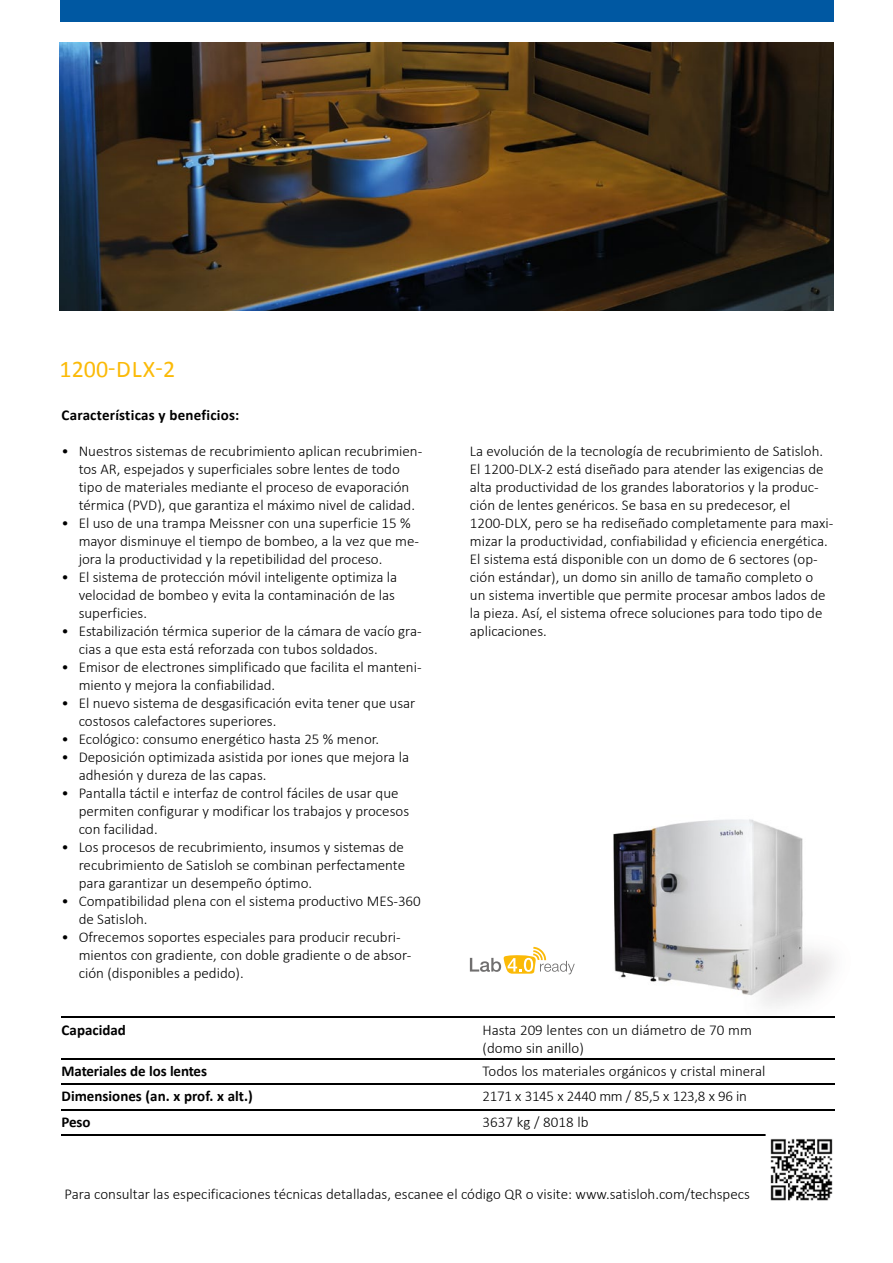
<style>
.page{position:relative;width:893px;height:1263px;background:#fff}
.page>*{position:absolute;margin:0;border:0;box-sizing:border-box;transform-origin:0 0}
.t1{font:24px "Calibri";color:#fbba07}
.t2{font:300 15px/18px "Calibri";color:#000}
.t3{font:700 15px "Calibri";color:#000}
.t4{font:300 15px "Calibri";letter-spacing:-.02em;color:#000}
</style>
<div class="page">
<div style="left:60px;top:0;width:773px;height:21px;background:#0058a2"></div>
<img style="left:60px;top:43px;width:773px;height:267px">
<hr style="left:62px;top:1017px;width:144px;height:1px;background:#000">
<hr style="left:206px;top:1017px;width:277px;height:1px;background:#000">
<hr style="left:483px;top:1017px;width:221px;height:1px;background:#000">
<hr style="left:704px;top:1017px;width:130px;height:1px;background:#000">
<hr style="left:62px;top:1058px;width:144px;height:1px;background:#000">
<hr style="left:206px;top:1058px;width:277px;height:1px;background:#000">
<hr style="left:483px;top:1058px;width:221px;height:1px;background:#000">
<hr style="left:704px;top:1058px;width:130px;height:1px;background:#000">
<hr style="left:62px;top:1083px;width:144px;height:2px;background:#000">
<hr style="left:206px;top:1083px;width:277px;height:2px;background:#000">
<hr style="left:483px;top:1083px;width:221px;height:2px;background:#000">
<hr style="left:704px;top:1083px;width:130px;height:2px;background:#000">
<hr style="left:62px;top:1109px;width:144px;height:1px;background:#000">
<hr style="left:206px;top:1109px;width:277px;height:1px;background:#000">
<hr style="left:483px;top:1109px;width:221px;height:1px;background:#000">
<hr style="left:704px;top:1109px;width:130px;height:1px;background:#000">
<hr style="left:62px;top:1134px;width:144px;height:2px;background:#000">
<hr style="left:206px;top:1134px;width:277px;height:2px;background:#000">
<hr style="left:483px;top:1134px;width:221px;height:2px;background:#000">
<hr style="left:704px;top:1134px;width:130px;height:2px;background:#000">
<img style="left:613px;top:819px;width:221px;height:187px">
<svg style="left:470px;top:947px;width:105px;height:27px"></svg>
<svg style="left:766px;top:1134px;width:68px;height:67px"></svg>
<h1 class="t1" style="left:60px;top:353px;width:117px">1200-DLX-2</h1>
<p class="t3" style="left:62px;top:405px;width:179px">Características y beneficios:</p>
<p class="t2" style="left:79px;top:442px;width:345px;text-indent:-17px">• Nuestros sistemas de recubrimiento aplican recubrimien&shy;tos AR, espejados y superficiales sobre lentes de todo tipo de materiales mediante el proceso de evaporación térmica (PVD), que garantiza el máximo nivel de calidad.</p>
<p class="t2" style="left:79px;top:514px;width:342px;text-indent:-17px">• El uso de una trampa Meissner con una superficie 15 % mayor disminuye el tiempo de bombeo, a la vez que me&shy;jora la productividad y la repetibilidad del proceso.</p>
<p class="t2" style="left:79px;top:568px;width:320px;text-indent:-17px">• El sistema de protección móvil inteligente optimiza la velocidad de bombeo y evita la contaminación de las superficies.</p>
<p class="t2" style="left:79px;top:622px;width:345px;text-indent:-17px">• Estabilización térmica superior de la cámara de vacío gra&shy;cias a que esta está reforzada con tubos soldados.</p>
<p class="t2" style="left:79px;top:658px;width:344px;text-indent:-17px">• Emisor de electrones simplificado que facilita el manteni&shy;miento y mejora la confiabilidad.</p>
<p class="t2" style="left:79px;top:694px;width:338px;text-indent:-17px">• El nuevo sistema de desgasificación evita tener que usar costosos calefactores superiores.</p>
<p class="t2" style="left:62px;top:730px;width:319px">• Ecológico: consumo energético hasta 25 % menor.</p>
<p class="t2" style="left:79px;top:748px;width:332px;text-indent:-17px">• Deposición optimizada asistida por iones que mejora la adhesión y dureza de las capas.</p>
<p class="t2" style="left:79px;top:784px;width:332px;text-indent:-17px">• Pantalla táctil e interfaz de control fáciles de usar que permiten configurar y modificar los trabajos y procesos con facilidad.</p>
<p class="t2" style="left:79px;top:838px;width:328px;text-align:justify;text-indent:-17px">• Los procesos de recubrimiento, insumos y sistemas de recubrimiento de Satisloh se combinan perfectamente para garantizar un desempeño óptimo.</p>
<p class="t2" style="left:79px;top:892px;width:344px;text-indent:-17px">• Compatibilidad plena con el sistema productivo MES-360 de Satisloh.</p>
<p class="t2" style="left:79px;top:928px;width:334px;text-indent:-17px">• Ofrecemos soportes especiales para producir recubri&shy;mientos con gradiente, con doble gradiente o de absor&shy;ción (disponibles a pedido).</p>
<p class="t2" style="left:470px;top:442px;width:365px">La evolución de la tecnología de recubrimiento de Satisloh.<br>El 1200-DLX-2 está diseñado para atender las exigencias de alta productividad de los grandes laboratorios y la produc&shy;ción de lentes genéricos. Se basa en su predecesor, el 1200-DLX, pero se ha rediseñado completamente para maxi&shy;mizar la productividad, confiabilidad y eficiencia energética.<br>El sistema está disponible con un domo de 6 sectores (op&shy;ción estándar), un domo sin anillo de tamaño completo o<br>un sistema invertible que permite procesar ambos lados de la pieza. Así, el sistema ofrece soluciones para todo tipo de aplicaciones.</p>
<p class="t3" style="left:62px;top:1019px;width:66px">Capacidad</p>
<p class="t2" style="left:483px;top:1020px;width:271px">Hasta 209 lentes con un diámetro de 70 mm (domo sin anillo)</p>
<p class="t3" style="left:62px;top:1060px;width:147px">Materiales de los lentes</p>
<p class="t2" style="left:483px;top:1062px;width:284px">Todos los materiales orgánicos y cristal mineral</p>
<p class="t3" style="left:62px;top:1086px;width:193px">Dimensiones (an. x prof. x alt.)</p>
<p class="t4" style="left:483px;top:1087px;width:266px">2171 x 3145 x 2440 mm / 85,5 x 123,8 x 96 in</p>
<p class="t3" style="left:62px;top:1111px;width:30px">Peso</p>
<p class="t2" style="left:483px;top:1113px;width:107px">3637 kg / 8018 lb</p>
<p class="t2" style="left:65px;top:1185px;width:687px">Para consultar las especificaciones técnicas detalladas, escanee el código QR o visite: www.satisloh.com/techspecs</p>
</div>
